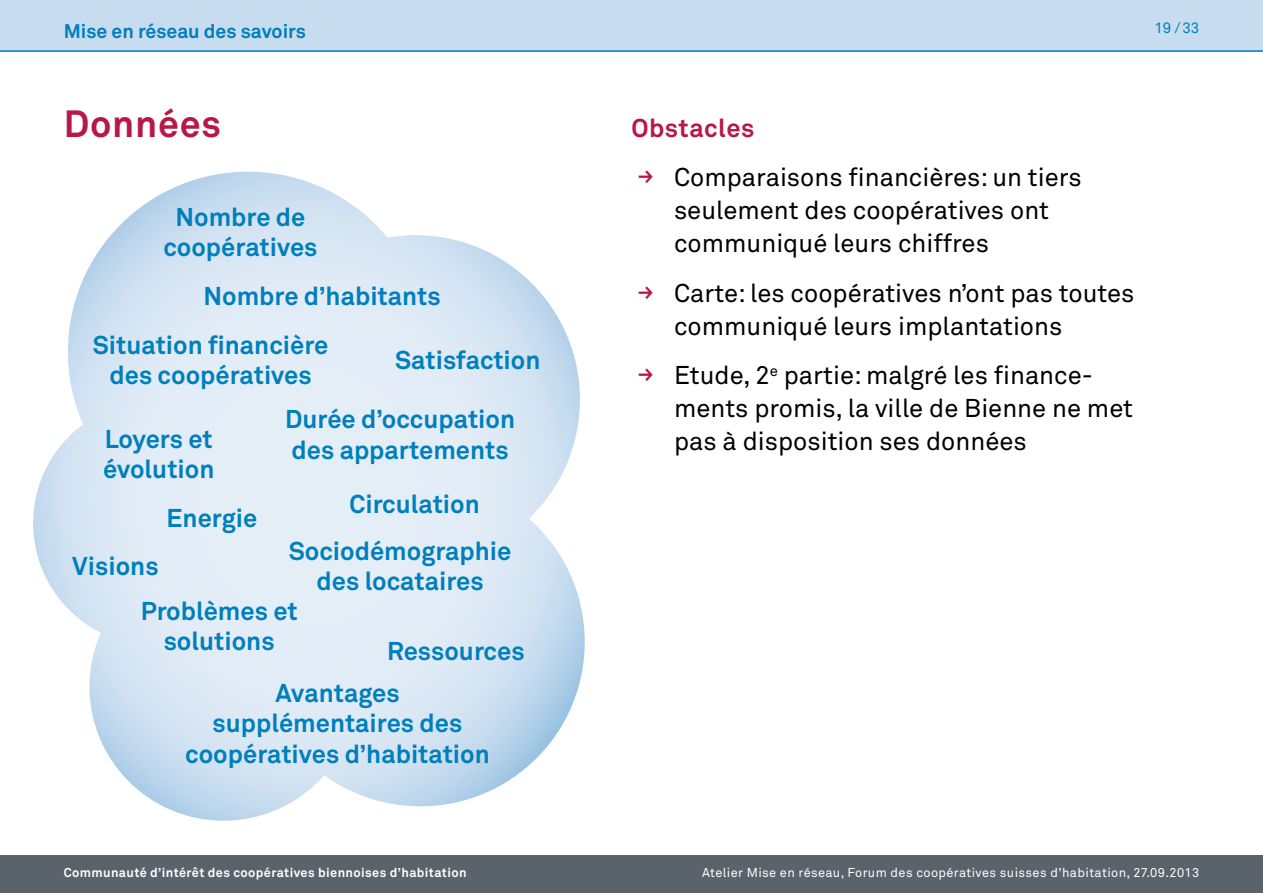
<style>
.page{position:relative;width:1263px;height:893px;background:#fff}
.page>*{position:absolute;margin:0;border:0;box-sizing:border-box;transform-origin:0 0}
.t1{font:700 37.5px "Akkurat";letter-spacing:.02em;color:#b71848}
.t2{font:700 25.5px/30.6px "Akkurat";color:#007fbc;text-align:center}
.t3{font:25.5px/33px "Akkurat";color:#000}
.t4{font:700 25.5px "Akkurat";letter-spacing:.02em;color:#b71848}
.t5{font:700 19.5px "Akkurat";color:#007fbc}
.t6{font:15px "Akkurat";color:#007fbc}
.t7{font:12.75px "Akkurat";letter-spacing:.03em;color:#fff}
.t8{font:700 12.75px "Akkurat";letter-spacing:.03em;color:#fff}
</style>
<div class="page">
<div style="left:0;top:0;width:1263px;height:52px;background:#c8dcef"></div>
<div style="left:0;top:855px;width:1263px;height:38px;background:#5a636b"></div>
<hr style="left:0;top:50px;width:1263px;height:2px;background:#007fbc">
<svg style="left:33px;top:172px;width:552px;height:649px"></svg>
<p class="t5" style="left:64px;top:19px;width:244px">Mise en réseau des savoirs</p>
<p class="t6" style="left:1154px;top:18px;width:46px">19 /33</p>
<h1 class="t1" style="left:64px;top:100px;width:159px">Données</h1>
<p class="t2" style="left:163px;top:201px;width:156px">Nombre de coopératives</p>
<p class="t2" style="left:203px;top:281px;width:239px">Nombre d’habitants</p>
<p class="t2" style="left:93px;top:329px;width:237px">Situation financière des coopératives</p>
<p class="t2" style="left:395px;top:344px;width:147px">Satisfaction</p>
<p class="t2" style="left:285px;top:403px;width:232px;text-align:left">Durée d’occupation des appartements</p>
<p class="t2" style="left:103px;top:423px;width:113px;text-align:left">Loyers et évolution</p>
<p class="t2" style="left:72px;top:550px;width:88px">Visions</p>
<p class="t2" style="left:167px;top:502px;width:92px">Energie</p>
<p class="t2" style="left:349px;top:488px;width:132px">Circulation</p>
<p class="t2" style="left:289px;top:535px;width:224px">Sociodémographie des locataires</p>
<p class="t2" style="left:141px;top:595px;width:158px">Problèmes et solutions</p>
<p class="t2" style="left:275px;top:630px;width:251px;line-height:41.4px;text-align:left;text-indent:112px">Ressources<br>Avantages</p>
<p class="t2" style="left:185px;top:708px;width:306px">supplémentaires des coopératives d’habitation</p>
<p class="t4" style="left:631px;top:112px;width:124px">Obstacles</p>
<p class="t3" style="left:674px;top:160px;width:409px">Comparaisons financières: un tiers seulement des coopératives ont communiqué leurs chiffres</p>
<p class="t3" style="left:674px;top:276px;width:462px">Carte: les coopératives n’ont pas toutes communiqué leurs implantations</p>
<p class="t3" style="left:674px;top:358px;width:461px">Etude, 2<sup>e</sup> partie: malgré les finance&shy;ments promis, la ville de Bienne ne met pas à disposition ses données</p>
<p class="t8" style="left:64px;top:864px;width:404px">Communauté d’intérêt des coopératives biennoises d’habitation</p>
<p class="t7" style="left:702px;top:864px;width:499px">Atelier Mise en réseau, Forum des coopératives suisses d’habitation, 27.09.2013</p>
</div>
